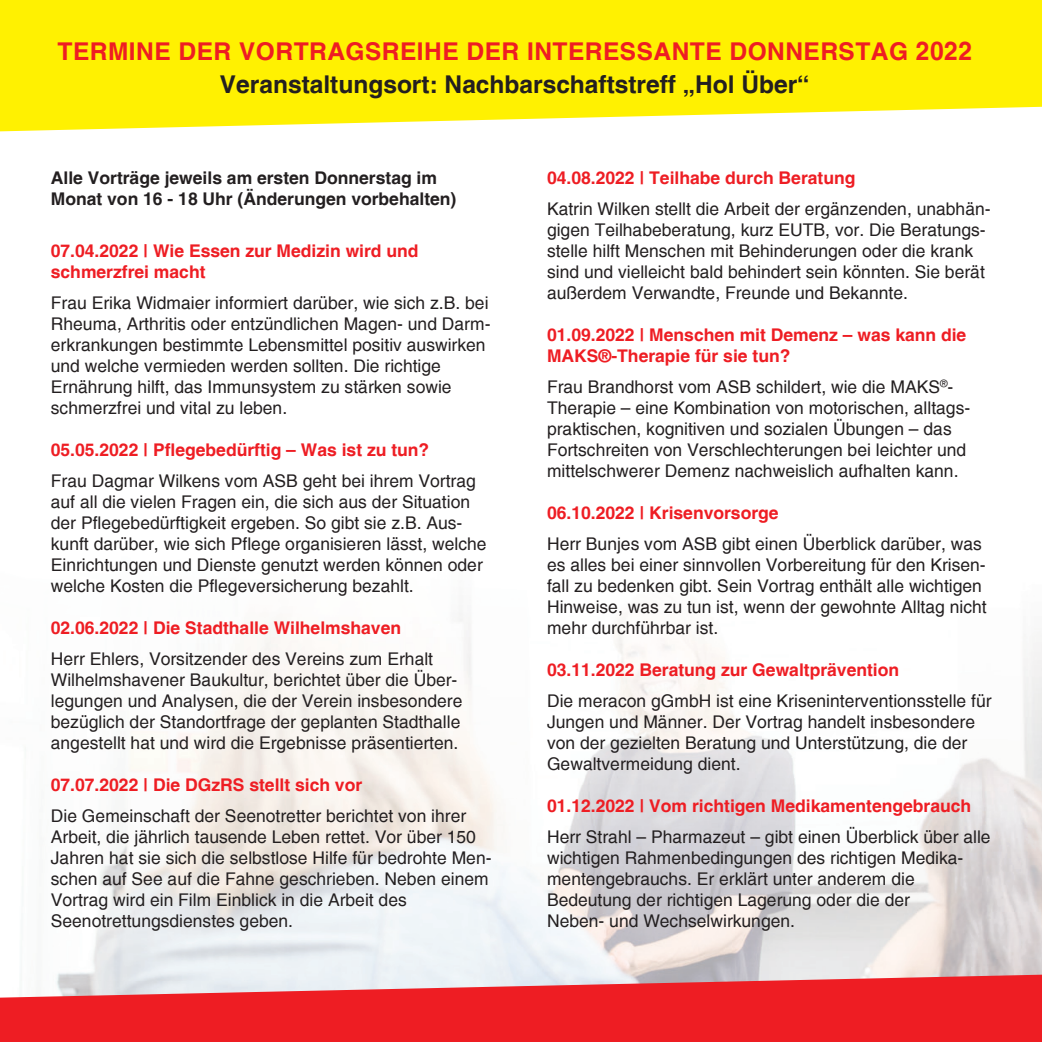
<style>
.page{position:relative;width:1042px;height:1042px;background:#fff}
.page>*{position:absolute;margin:0;border:0;box-sizing:border-box;transform-origin:0 0}
.t1{font:700 24.5px/33.2px "Helvetica";letter-spacing:.02em;color:#ee1d23;text-align:center}
.t2{font:17.5px/21px "Helvetica";color:#231f20}
.t3{font:700 17.5px/21px "Helvetica";color:#ee1d23}
.t4{font:700 17.5px/21px "Helvetica";color:#231f20}
.s1{font-size:25.72px}
.s2{color:#231f20}
</style>
<div class="page">
<svg style="left:0;top:0;width:1042px;height:131px;background:#fff218"></svg>
<img style="left:58px;top:613px;width:984px;height:361px">
<svg style="left:0;top:974px;width:1042px;height:68px;background:#ec4146"></svg>
<h1 class="t1" style="left:58px;top:35px;width:916px">TERMINE DER VORTRAGSREIHE DER INTERESSANTE DONNERSTAG <span class="s1">2022<br></span><span class="s2">Veranstaltungsort: Nachbarschaftstreff „Hol Über“</span></h1>
<p class="t4" style="left:51px;top:167px;width:407px">Alle Vorträge jeweils am ersten Donnerstag im<br>Monat von 16 - 18 Uhr (Änderungen vorbehalten)</p>
<p class="t3" style="left:51px;top:240px;width:369px">07.04.2022 | Wie Essen zur Medizin wird und schmerzfrei macht</p>
<p class="t2" style="left:51px;top:292px;width:441px">Frau Erika Widmaier informiert darüber, wie sich z.B. bei Rheuma, Arthritis oder entzündlichen Magen- und Darm&shy;erkrankungen bestimmte Lebensmittel positiv auswirken und welche vermieden werden sollten. Die richtige Ernährung hilft, das Immunsystem zu stärken sowie schmerzfrei und vital zu leben.</p>
<p class="t3" style="left:51px;top:439px;width:380px">05.05.2022 | Pflegebedürftig – Was ist zu tun?</p>
<p class="t2" style="left:51px;top:470px;width:437px">Frau Dagmar Wilkens vom ASB geht bei ihrem Vortrag auf all die vielen Fragen ein, die sich aus der Situation der Pflegebedürftigkeit ergeben. So gibt sie z.B. Aus&shy;kunft darüber, wie sich Pflege organisieren lässt, welche Einrichtungen und Dienste genutzt werden können oder welche Kosten die Pflegeversicherung bezahlt.</p>
<p class="t3" style="left:51px;top:617px;width:352px">02.06.2022 | Die Stadthalle Wilhelmshaven</p>
<p class="t2" style="left:51px;top:648px;width:413px">Herr Ehlers, Vorsitzender des Vereins zum Erhalt Wilhelmshavener Baukultur, berichtet über die Über&shy;legungen und Analysen, die der Verein insbesondere bezüglich der Standortfrage der geplanten Stadthalle angestellt hat und wird die Ergebnisse präsentierten.</p>
<p class="t3" style="left:51px;top:774px;width:313px">07.07.2022 | Die DGzRS stellt sich vor</p>
<p class="t2" style="left:51px;top:805px;width:442px">Die Gemeinschaft der Seenotretter berichtet von ihrer Arbeit, die jährlich tausende Leben rettet. Vor über 150<br>Jahren hat sie sich die selbstlose Hilfe für bedrohte Men&shy;schen auf See auf die Fahne geschrieben. Neben einem Vortrag wird ein Film Einblick in die Arbeit des Seenotrettungsdienstes geben.</p>
<p class="t3" style="left:547px;top:167px;width:310px">04.08.2022 | Teilhabe durch Beratung</p>
<p class="t2" style="left:547px;top:198px;width:445px">Katrin Wilken stellt die Arbeit der ergänzenden, unabhän&shy;gigen Teilhabeberatung, kurz EUTB, vor. Die Beratungs&shy;stelle hilft Menschen mit Behinderungen oder die krank sind und vielleicht bald behindert sein könnten. Sie berät außerdem Verwandte, Freunde und Bekannte.</p>
<p class="t3" style="left:547px;top:324px;width:421px">01.09.2022 | Menschen mit Demenz – was kann die<br>MAKS®-Therapie für sie tun?</p>
<p class="t2" style="left:547px;top:376px;width:425px">Frau Brandhorst vom ASB schildert, wie die MAKS<sup>®</sup>- Therapie – eine Kombination von motorischen, alltags&shy;praktischen, kognitiven und sozialen Übungen – das Fortschreiten von Verschlechterungen bei leichter und mittelschwerer Demenz nachweislich aufhalten kann.</p>
<p class="t3" style="left:547px;top:502px;width:233px">06.10.2022 | Krisenvorsorge</p>
<p class="t2" style="left:547px;top:533px;width:441px">Herr Bunjes vom ASB gibt einen Überblick darüber, was es alles bei einer sinnvollen Vorbereitung für den Krisen&shy;fall zu bedenken gibt. Sein Vortrag enthält alle wichtigen Hinweise, was zu tun ist, wenn der gewohnte Alltag nicht mehr durchführbar ist.</p>
<p class="t3" style="left:547px;top:659px;width:354px">03.11.2022 Beratung zur Gewaltprävention</p>
<p class="t2" style="left:547px;top:690px;width:446px">Die meracon gGmbH ist eine Kriseninterventionsstelle für Jungen und Männer. Der Vortrag handelt insbesondere von der gezielten Beratung und Unterstützung, die der Gewaltvermeidung dient.</p>
<p class="t3" style="left:547px;top:795px;width:426px">01.12.2022 | Vom richtigen Medikamentengebrauch</p>
<p class="t2" style="left:547px;top:826px;width:445px">Herr Strahl – Pharmazeut – gibt einen Überblick über alle wichtigen Rahmenbedingungen des richtigen Medika&shy;mentengebrauchs. Er erklärt unter anderem die Bedeutung der richtigen Lagerung oder die der<br>Neben- und Wechselwirkungen.</p>
</div>
